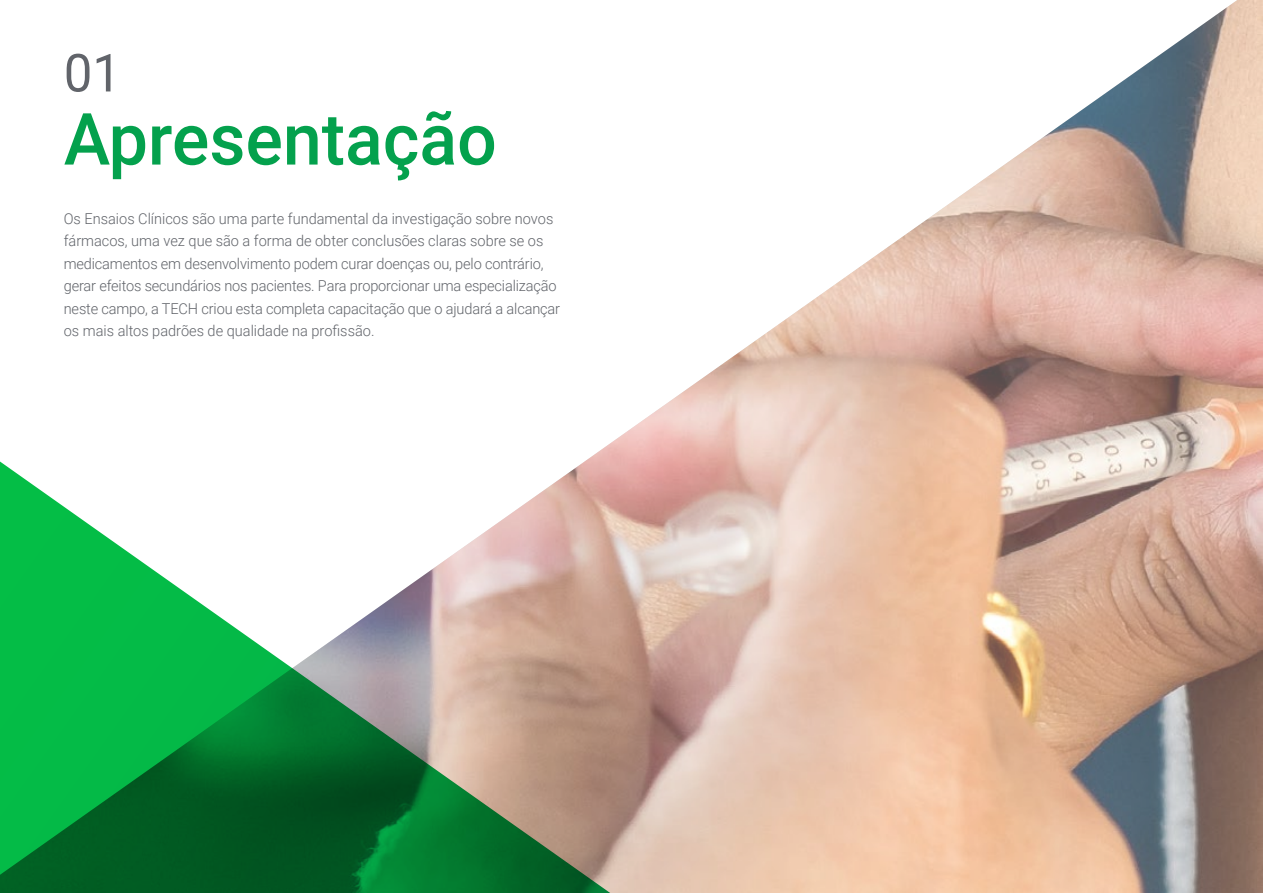
<style>
.page{position:relative;width:1263px;height:893px;background:#fff}
.page>*{position:absolute;margin:0;border:0;box-sizing:border-box;transform-origin:0 0}
.t1{font:500 72px "Roboto";color:#04a14d}
.t2{font:52.5px "Roboto";color:#61646a}
.t3{font:300 15px/22.5px "Roboto";letter-spacing:-.01em;color:#61646a}
</style>
<div class="page">
<img style="left:607px;top:0;width:656px;height:893px">
<svg style="left:0;top:446px;width:640px;height:447px"></svg>
<h2 class="t2" style="left:64px;top:36px;width:59px">01</h2>
<h1 class="t1" style="left:64px;top:89px;width:435px">Apresentação</h1>
<p class="t3" style="left:64px;top:207px;width:498px">Os Ensaios Clínicos são uma parte fundamental da investigação sobre novos fármacos, uma vez que são a forma de obter conclusões claras sobre se os medicamentos em desenvolvimento podem curar doenças ou, pelo contrário, gerar efeitos secundários nos pacientes. Para proporcionar uma especialização neste campo, a TECH criou esta completa capacitação que o ajudará a alcançar os mais altos padrões de qualidade na profissão.</p>
</div>
